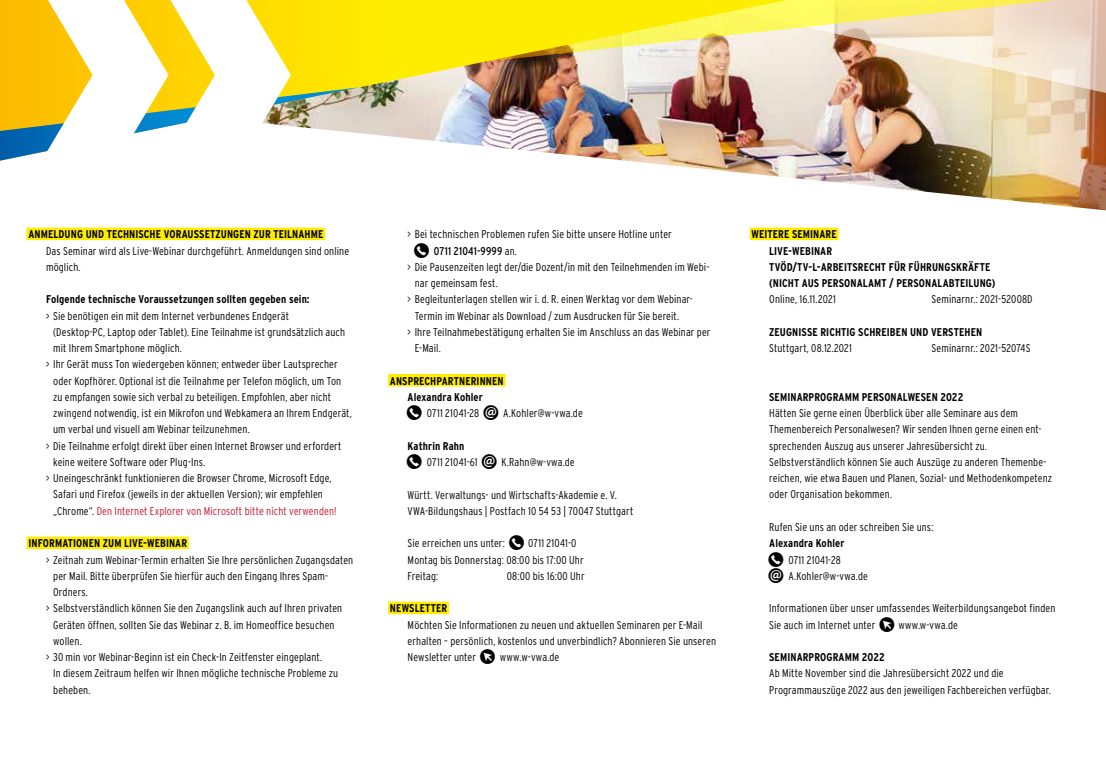
<style>
.page{position:relative;width:1106px;height:766px;background:#fff}
.page>*{position:absolute;margin:0;border:0;box-sizing:border-box;transform-origin:0 0}
.t1{font:300 11.25px/16.2px "Interstate Condensed";letter-spacing:.005em;color:#000}
.t2{font:700 11.25px/16.2px "Interstate Condensed";letter-spacing:.01em;color:#000;text-align:center}
.t3{font:300 11.25px "Interstate Condensed";letter-spacing:.005em;color:#c8152f}
.t4{font:11.25px "Interstate Condensed";letter-spacing:.02em;color:#000}
.s1{color:#000}
.s2{font-weight:300}
</style>
<div class="page">
<img style="left:630px;top:133px;width:476px;height:77px">
<div style="left:27px;top:227px;width:298px;height:13px;background:#ffed00"></div>
<div style="left:27px;top:536px;width:162px;height:13px;background:#ffed00"></div>
<div style="left:388px;top:374px;width:117px;height:12px;background:#ffed00"></div>
<div style="left:388px;top:601px;width:61px;height:13px;background:#ffed00"></div>
<div style="left:749px;top:227px;width:89px;height:13px;background:#ffed00"></div>
<img style="left:787px;top:0;width:319px;height:133px">
<svg style="left:787px;top:0;width:285px;height:72px;background:#edddae"></svg>
<img style="left:359px;top:0;width:428px;height:161px">
<svg style="left:0;top:0;width:359px;height:161px"></svg>
<p class="t2" style="left:28px;top:226px;width:296px">ANMELDUNG UND TECHNISCHE VORAUSSETZUNGEN ZUR TEILNAHME</p>
<p class="t1" style="left:46px;top:242px;width:304px">Das Seminar wird als Live-Webinar durchgeführt. Anmeldungen sind online möglich.</p>
<p class="t2" style="left:46px;top:291px;width:265px">Folgende technische Voraussetzungen sollten gegeben sein:</p>
<p class="t1" style="left:46px;top:307px;width:244px">&gt; Sie benötigen ein mit dem Internet verbundenes Endgerät</p>
<p class="t1" style="left:53px;top:323px;width:293px">(Desktop-PC, Laptop oder Tablet). Eine Teilnahme ist grundsätzlich auch</p>
<p class="t1" style="left:53px;top:340px;width:130px">mit Ihrem Smartphone möglich.</p>
<p class="t1" style="left:46px;top:356px;width:293px">&gt; Ihr Gerät muss Ton wiedergeben können; entweder über Lautsprecher</p>
<p class="t1" style="left:53px;top:372px;width:289px">oder Kopfhörer. Optional ist die Teilnahme per Telefon möglich, um Ton</p>
<p class="t1" style="left:53px;top:388px;width:279px">zu empfangen sowie sich verbal zu beteiligen. Empfohlen, aber nicht</p>
<p class="t1" style="left:53px;top:405px;width:300px">zwingend notwendig, ist ein Mikrofon und Webkamera an Ihrem Endgerät,</p>
<p class="t1" style="left:53px;top:421px;width:198px">um verbal und visuell am Webinar teilzunehmen.</p>
<p class="t1" style="left:46px;top:437px;width:297px">&gt; Die Teilnahme erfolgt direkt über einen Internet Browser und erfordert</p>
<p class="t1" style="left:53px;top:453px;width:154px">keine weitere Software oder Plug-Ins.</p>
<p class="t1" style="left:46px;top:470px;width:287px">&gt; Uneingeschränkt funktionieren die Browser Chrome, Microsoft Edge,</p>
<p class="t1" style="left:53px;top:486px;width:271px">Safari und Firefox (jeweils in der aktuellen Version); wir empfehlen</p>
<p class="t3" style="left:53px;top:504px;width:285px"><span class="s1">„Chrome“.</span> Den Internet Explorer von Microsoft bitte nicht verwenden!</p>
<p class="t2" style="left:28px;top:535px;width:160px">INFORMATIONEN ZUM LIVE-WEBINAR</p>
<p class="t1" style="left:46px;top:551px;width:309px">&gt; Zeitnah zum Webinar-Termin erhalten Sie Ihre persönlichen Zugangsdaten</p>
<p class="t1" style="left:53px;top:567px;width:276px">per Mail. Bitte überprüfen Sie hierfür auch den Eingang Ihres Spam-</p>
<p class="t1" style="left:53px;top:583px;width:36px">Ordners.</p>
<p class="t1" style="left:46px;top:600px;width:298px">&gt; Selbstverständlich können Sie den Zugangslink auch auf Ihren privaten</p>
<p class="t1" style="left:53px;top:616px;width:283px">Geräten öffnen, sollten Sie das Webinar z. B. im Homeoffice besuchen</p>
<p class="t1" style="left:53px;top:632px;width:30px">wollen.</p>
<p class="t1" style="left:46px;top:648px;width:277px">&gt; 30 min vor Webinar-Beginn ist ein Check-In Zeitfenster eingeplant.</p>
<p class="t1" style="left:53px;top:665px;width:287px">In diesem Zeitraum helfen wir Ihnen mögliche technische Probleme zu</p>
<p class="t1" style="left:53px;top:681px;width:39px">beheben.</p>
<p class="t1" style="left:407px;top:226px;width:266px">&gt; Bei technischen Problemen rufen Sie bitte unsere Hotline unter</p>
<p class="t4" style="left:415px;top:244px;width:104px">▼ 0711 21041-9999 <span class="s2">an.</span></p>
<p class="t1" style="left:407px;top:258px;width:303px">&gt; Die Pausenzeiten legt der/die Dozent/in mit den Teilnehmenden im Webi-</p>
<p class="t1" style="left:415px;top:275px;width:85px">nar gemeinsam fest.</p>
<p class="t1" style="left:407px;top:291px;width:287px">&gt; Begleitunterlagen stellen wir i. d. R. einen Werktag vor dem Webinar-</p>
<p class="t1" style="left:415px;top:307px;width:266px">Termin im Webinar als Download / zum Ausdrucken für Sie bereit.</p>
<p class="t1" style="left:407px;top:323px;width:304px">&gt; Ihre Teilnahmebestätigung erhalten Sie im Anschluss an das Webinar per</p>
<p class="t1" style="left:415px;top:340px;width:28px">E-Mail.</p>
<p class="t2" style="left:390px;top:372px;width:115px">ANSPRECHPARTNERINNEN<br>Alexandra Kohler</p>
<p class="t1" style="left:407px;top:405px;width:73px">▼ 0711 21041-28</p>
<p class="t1" style="left:503px;top:405px;width:81px">A.Kohler@w-vwa.de</p>
<p class="t2" style="left:407px;top:437px;width:58px">Kathrin Rahn</p>
<p class="t1" style="left:407px;top:453px;width:71px">▼ 0711 21041-61</p>
<p class="t1" style="left:501px;top:453px;width:75px">K.Rahn@w-vwa.de</p>
<p class="t1" style="left:407px;top:486px;width:227px">Württ. Verwaltungs- und Wirtschafts-Akademie e. V.<br>VWA-Bildungshaus | Postfach 10 54 53 | 70047 Stuttgart</p>
<p class="t1" style="left:407px;top:535px;width:177px">Sie erreichen uns unter: ▼ 0711 21041-0<br>Montag bis Donnerstag: 08:00 bis 17:00 Uhr<br>Freitag:</p>
<p class="t1" style="left:507px;top:567px;width:79px">08:00 bis 16:00 Uhr</p>
<p class="t2" style="left:390px;top:600px;width:59px">NEWSLETTER</p>
<p class="t1" style="left:407px;top:616px;width:310px">Möchten Sie Informationen zu neuen und aktuellen Seminaren per E-Mail erhalten – persönlich, kostenlos und unverbindlich? Abonnieren Sie unseren<br>Newsletter unter</p>
<p class="t1" style="left:500px;top:648px;width:61px">www.w-vwa.de</p>
<p class="t2" style="left:769px;top:226px;width:228px;text-align:left;text-indent:-18px">WEITERE SEMINARE<br>LIVE-WEBINAR<br>TVÖD/TV-L-ARBEITSRECHT FÜR FÜHRUNGSKRÄFTE (NICHT AUS PERSONALAMT / PERSONALABTEILUNG)</p>
<p class="t1" style="left:769px;top:291px;width:68px">Online, 16.11.2021</p>
<p class="t1" style="left:931px;top:291px;width:103px">Seminarnr.: 2021-52008D</p>
<p class="t2" style="left:769px;top:323px;width:214px">ZEUGNISSE RICHTIG SCHREIBEN UND VERSTEHEN</p>
<p class="t1" style="left:769px;top:340px;width:84px">Stuttgart, 08.12.2021</p>
<p class="t1" style="left:931px;top:340px;width:100px">Seminarnr.: 2021-52074S</p>
<p class="t2" style="left:769px;top:388px;width:196px">SEMINARPROGRAMM PERSONALWESEN 2022</p>
<p class="t1" style="left:769px;top:405px;width:284px">Hätten Sie gerne einen Überblick über alle Seminare aus dem Themenbereich Personalwesen? Wir senden Ihnen gerne einen ent&shy;sprechenden Auszug aus unserer Jahresübersicht zu.<br>Selbstverständlich können Sie auch Auszüge zu anderen Themenbe&shy;reichen, wie etwa Bauen und Planen, Sozial- und Methodenkompetenz oder Organisation bekommen.</p>
<p class="t1" style="left:769px;top:518px;width:166px">Rufen Sie uns an oder schreiben Sie uns:</p>
<p class="t2" style="left:769px;top:535px;width:77px">Alexandra Kohler</p>
<p class="t1" style="left:788px;top:551px;width:81px;text-indent:-19px">▼ 0711 21041-28<br>A.Kohler@w-vwa.de</p>
<p class="t1" style="left:769px;top:600px;width:288px">Informationen über unser umfassendes Weiterbildungsangebot finden<br>Sie auch im Internet unter</p>
<p class="t1" style="left:898px;top:616px;width:61px">www.w-vwa.de</p>
<p class="t2" style="left:769px;top:648px;width:117px">SEMINARPROGRAMM 2022</p>
<p class="t1" style="left:769px;top:665px;width:283px">Ab Mitte November sind die Jahresübersicht 2022 und die<br>Programmauszüge 2022 aus den jeweiligen Fachbereichen verfügbar.</p>
</div>
